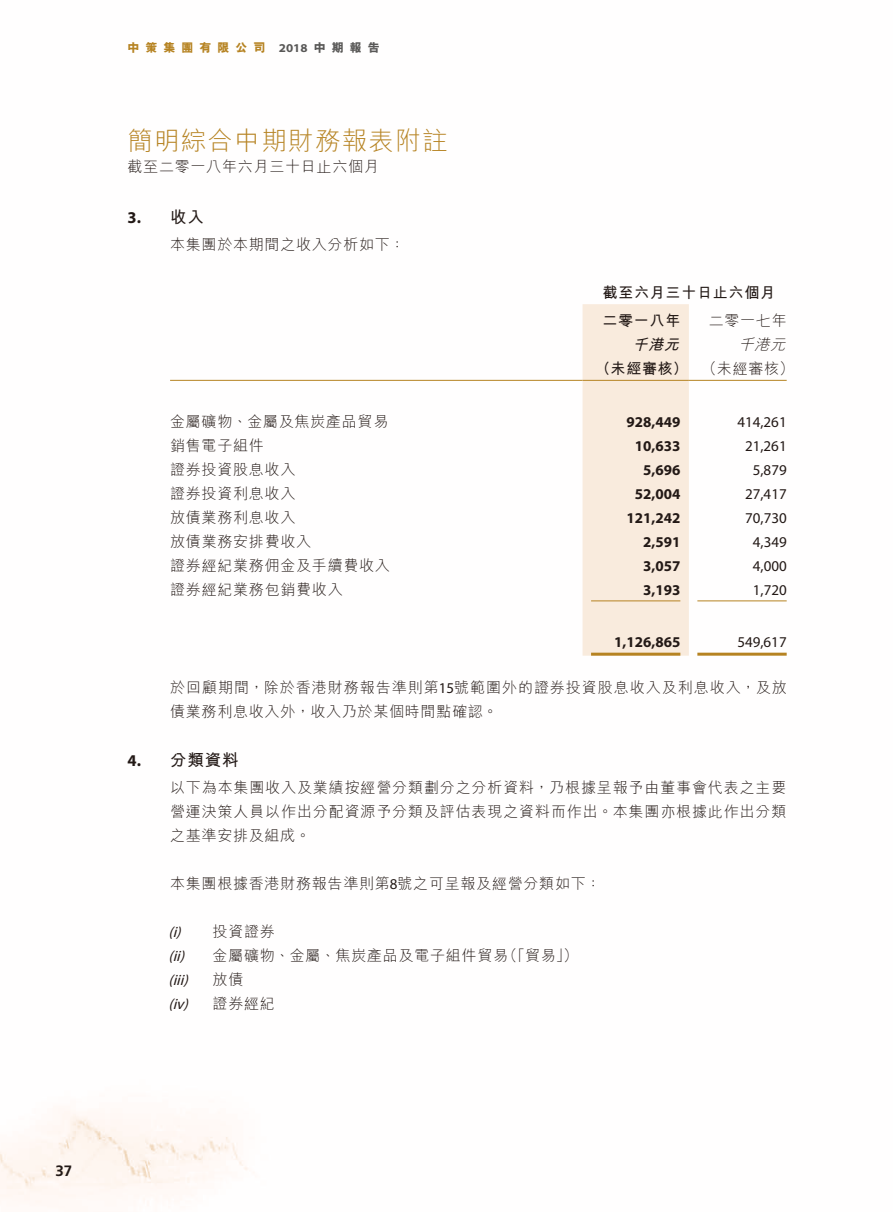
<style>
.page{position:relative;width:893px;height:1212px;background:#fff}
.page>*{position:absolute;margin:0;border:0;box-sizing:border-box;transform-origin:0 0}
.t1{font:300 25.5px "M Hei HK";letter-spacing:.05em;color:#b68322}
.t2{font:700 16.5px "M Hei HK";letter-spacing:.05em;color:#231916}
.t3{font:700 16.5px "Myriad Pro";color:#231916}
.t4{font:300 15px/24px "M Hei HK";letter-spacing:.05em;color:#231916}
.t5{font:700 15px "Myriad Pro";color:#231916}
.t6{font:15px "Myriad Pro";color:#231916}
.t7{font:700 15px/24px "M Hei HK";letter-spacing:.05em;color:#231916}
.t8{font:italic 15px "Myriad Pro";color:#231916}
.t9{font:italic 300 15px "M Hei HK";color:#231916}
.t10{font:700 15px "Frutiger LT Std";color:#231916}
.t11{font:800 12px "M Hei HK";color:#b68322}
.t12{font:800 12px "M Hei HK";color:#595857}
.t13{font:700 semi-expanded 12px "Myriad Pro";color:#595857}
.s1{font-style:italic}
.s2{font-weight:300}
.s3{font-family:"Myriad Pro";font-weight:400}
</style>
<div class="page">
<img style="left:0;top:304px;width:787px;height:900px">
<div style="left:583px;top:304px;width:106px;height:352px;background:#f9ebdd"></div>
<hr style="left:170px;top:380px;width:413px;height:1px;background:#b68322">
<hr style="left:583px;top:380px;width:106px;height:1px;background:#b68322">
<hr style="left:689px;top:380px;width:98px;height:1px;background:#b68322">
<hr style="left:591px;top:600px;width:89px;height:1px;background:#b68322">
<hr style="left:697px;top:600px;width:90px;height:1px;background:#b68322">
<hr style="left:591px;top:653px;width:89px;height:3px;background:#b68322">
<hr style="left:697px;top:653px;width:90px;height:3px;background:#b68322">
<p class="t11" style="left:200px;top:39px;width:13px">有</p>
<p class="t11" style="left:146px;top:39px;width:13px">策</p>
<p class="t11" style="left:164px;top:39px;width:13px">集</p>
<p class="t11" style="left:236px;top:39px;width:13px">公</p>
<p class="t11" style="left:128px;top:39px;width:13px">中</p>
<p class="t11" style="left:254px;top:39px;width:13px">司</p>
<p class="t11" style="left:218px;top:39px;width:13px">限</p>
<p class="t11" style="left:182px;top:39px;width:13px">團</p>
<p class="t12" style="left:314px;top:39px;width:67px">中期報告</p>
<p class="t13" style="left:279px;top:40px;width:30px">2018</p>
<h1 class="t1" style="left:128px;top:123px;width:322px">簡明綜合中期財務報表附註</h1>
<p class="t4" style="left:128px;top:154px;width:253px">截至二零一八年六月三十日止六個月</p>
<p class="t2" style="left:170px;top:205px;width:35px">收入</p>
<p class="t3" style="left:128px;top:207px;width:15px">3.</p>
<p class="t3" style="left:128px;top:750px;width:15px">4.</p>
<p class="t4" style="left:170px;top:232px;width:236px">本集團於本期間之收入分析如下：</p>
<p class="t7" style="left:603px;top:279px;width:174px">截至六月三十日止六個月</p>
<p class="t4" style="left:709px;top:308px;width:79px">二零一七年</p>
<p class="t7" style="left:602px;top:308px;width:79px">二零一八年</p>
<p class="t9" style="left:739px;top:334px;width:53px">千港元</p>
<p class="t7" style="left:596px;top:332px;width:200px;text-indent:37px"><span class="s1">千港元<br></span>（未經審核） <span class="s2">（未經審核(</span></p>
<p class="t4" style="left:170px;top:409px;width:220px">金屬礦物、金屬及焦炭產品貿易</p>
<p class="t5" style="left:626px;top:412px;width:55px">928,449</p>
<p class="t6" style="left:737px;top:412px;width:51px">414,261</p>
<p class="t4" style="left:170px;top:433px;width:95px">銷售電子組件</p>
<p class="t5" style="left:635px;top:436px;width:47px">10,633</p>
<p class="t6" style="left:745px;top:436px;width:43px">21,261</p>
<p class="t4" style="left:170px;top:457px;width:127px">證券投資股息收入</p>
<p class="t5" style="left:643px;top:460px;width:39px">5,696</p>
<p class="t6" style="left:753px;top:460px;width:35px">5,879</p>
<p class="t4" style="left:170px;top:481px;width:127px">證券投資利息收入</p>
<p class="t5" style="left:635px;top:484px;width:47px">52,004</p>
<p class="t6" style="left:745px;top:484px;width:43px">27,417</p>
<p class="t4" style="left:170px;top:505px;width:127px">放債業務利息收入</p>
<p class="t5" style="left:627px;top:508px;width:55px">121,242</p>
<p class="t6" style="left:745px;top:508px;width:43px">70,730</p>
<p class="t4" style="left:170px;top:529px;width:143px">放債業務安排費收入</p>
<p class="t5" style="left:643px;top:532px;width:39px">2,591</p>
<p class="t6" style="left:753px;top:532px;width:35px">4,349</p>
<p class="t4" style="left:170px;top:553px;width:221px">證券經紀業務佣金及手續費收入</p>
<p class="t5" style="left:643px;top:556px;width:39px">3,057</p>
<p class="t6" style="left:753px;top:556px;width:35px">4,000</p>
<p class="t4" style="left:170px;top:577px;width:174px">證券經紀業務包銷費收入</p>
<p class="t5" style="left:643px;top:580px;width:39px">3,193</p>
<p class="t6" style="left:753px;top:580px;width:35px">1,720</p>
<p class="t5" style="left:614px;top:632px;width:68px">1,126,865</p>
<p class="t4" style="left:170px;top:675px;width:618px">於回顧期間，除於香港財務報告準則第<span class="s3">15</span>號範圍外的證券投資股息收入及利息收入，及放債業務利息收入外，收入乃於某個時間點確認。</p>
<p class="t2" style="left:170px;top:748px;width:70px">分類資料</p>
<p class="t6" style="left:737px;top:633px;width:51px">549,617</p>
<p class="t4" style="left:170px;top:775px;width:618px;text-align:justify">以下為本集團收入及業績按經營分類劃分之分析資料，乃根據呈報予由董事會代表之主要營運決策人員以作出分配資源予分類及評估表現之資料而作出。本集團亦根據此作出分類之基準安排及組成。</p>
<p class="t4" style="left:170px;top:871px;width:432px">本集團根據香港財務報告準則第<span class="s3">8</span>號之可呈報及經營分類如下：</p>
<p class="t4" style="left:213px;top:919px;width:64px">投資證券</p>
<p class="t8" style="left:169px;top:923px;width:18px">)i(</p>
<p class="t8" style="left:169px;top:947px;width:22px">)i i(</p>
<p class="t4" style="left:502px;top:943px;width:77px">（「貿易 (「</p>
<p class="t4" style="left:213px;top:943px;width:297px">金屬礦物、金屬、焦炭產品及電子組件貿易</p>
<p class="t8" style="left:169px;top:971px;width:25px">( )</p>
<p class="t8" style="left:173px;top:971px;width:17px">iii</p>
<p class="t4" style="left:213px;top:967px;width:32px">放債</p>
<p class="t8" style="left:169px;top:995px;width:21px">i v(</p>
<p class="t8" style="left:184px;top:995px;width:11px">)</p>
<p class="t4" style="left:213px;top:991px;width:64px">證券經紀</p>
<p class="t10" style="left:55px;top:1161px;width:18px">37</p>
</div>
